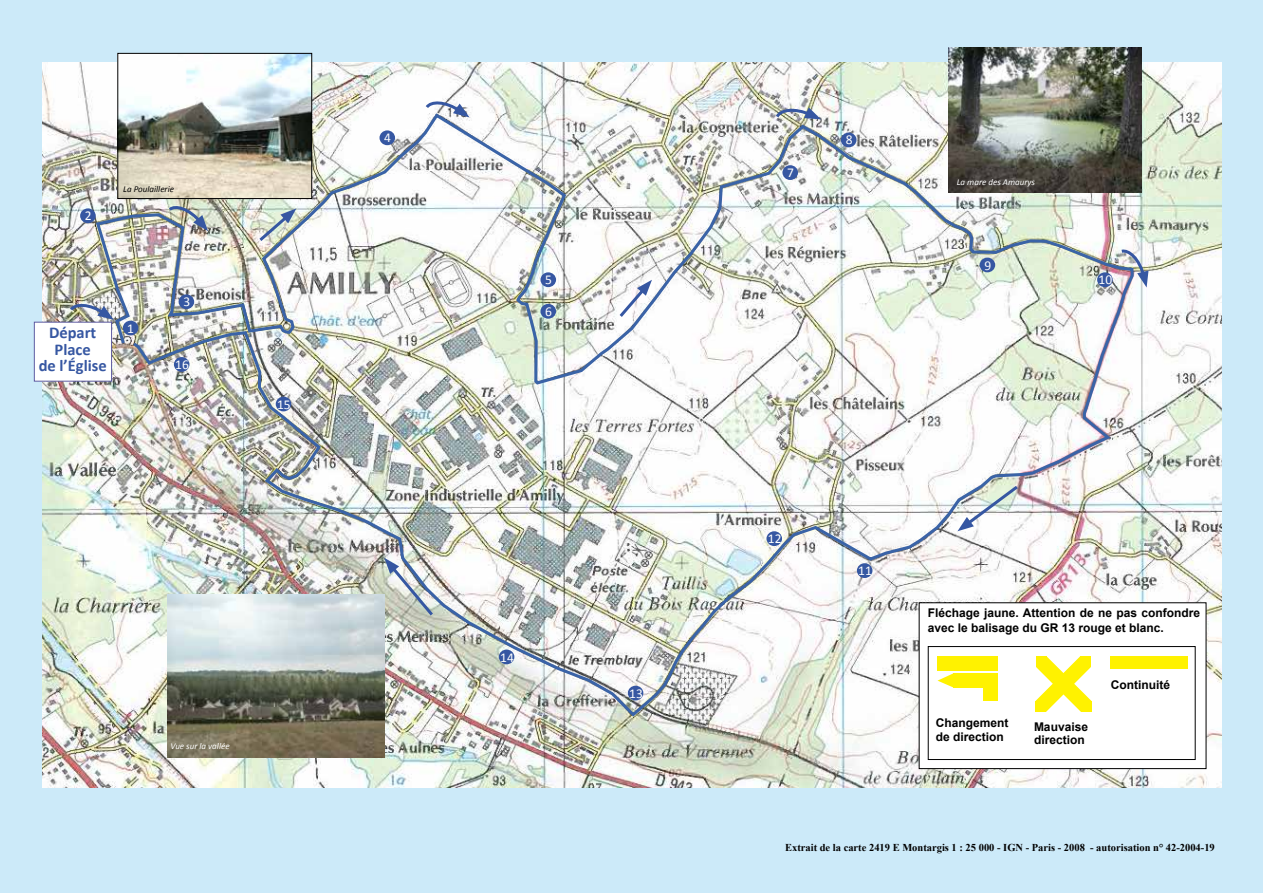
<style>
.page{position:relative;width:1263px;height:893px;background:#cceaf9}
.page>*{position:absolute;margin:0;border:0;box-sizing:border-box;transform-origin:0 0}
.t1{font:700 16.5px/16.5px "Calibri";color:#3657a2;text-align:center}
.t2{font:13.5px "Calibri";color:#fff}
.t3{font:700 12px/13.5px "Arial";color:#000}
.t4{font:700 10.5px "Times New Roman";color:#000}
.t5{font:italic 9px "Calibri";color:#fff}
.t6{font:italic 9px "Calibri";color:#000}
</style>
<div class="page">
<img style="left:43px;top:63px;width:1178px;height:724px">
<img style="left:94px;top:111px;width:1041px;height:608px">
<img style="left:120px;top:55px;width:190px;height:142px">
<div style="left:118px;top:53px;width:194px;height:146px;border:1px solid #000"></div>
<img style="left:948px;top:47px;width:194px;height:145px">
<img style="left:167px;top:595px;width:217px;height:162px">
<div style="left:34px;top:322px;width:78px;height:60px;background:#fff;border:1px solid #5f5ca2"></div>
<svg style="left:67px;top:303px;width:47px;height:17px"></svg>
<svg style="left:166px;top:205px;width:42px;height:26px"></svg>
<svg style="left:423px;top:100px;width:47px;height:17px"></svg>
<svg style="left:773px;top:107px;width:48px;height:14px"></svg>
<svg style="left:1118px;top:249px;width:30px;height:38px"></svg>
<div style="left:123px;top:321px;width:15px;height:14px;background:#3657a2;border-radius:50%"></div>
<div style="left:80px;top:208px;width:16px;height:15px;background:#3657a2;border-radius:50%"></div>
<div style="left:540px;top:272px;width:16px;height:15px;background:#3657a2;border-radius:50%"></div>
<div style="left:174px;top:357px;width:15px;height:15px;background:#3657a2;border-radius:50%"></div>
<div style="left:276px;top:397px;width:15px;height:14px;background:#3657a2;border-radius:50%"></div>
<div style="left:499px;top:649px;width:15px;height:15px;background:#3657a2;border-radius:50%"></div>
<div style="left:628px;top:686px;width:15px;height:14px;background:#3657a2;border-radius:50%"></div>
<div style="left:980px;top:258px;width:15px;height:14px;background:#3657a2;border-radius:50%"></div>
<div style="left:1097px;top:272px;width:16px;height:15px;background:#3657a2;border-radius:50%"></div>
<div style="left:857px;top:563px;width:15px;height:15px;background:#3657a2;border-radius:50%"></div>
<div style="left:766px;top:531px;width:16px;height:15px;background:#3657a2;border-radius:50%"></div>
<div style="left:841px;top:133px;width:15px;height:14px;background:#3657a2;border-radius:50%"></div>
<div style="left:782px;top:165px;width:16px;height:15px;background:#3657a2;border-radius:50%"></div>
<div style="left:540px;top:304px;width:16px;height:15px;background:#3657a2;border-radius:50%"></div>
<div style="left:379px;top:130px;width:16px;height:15px;background:#3657a2;border-radius:50%"></div>
<div style="left:179px;top:294px;width:15px;height:15px;background:#3657a2;border-radius:50%"></div>
<svg style="left:256px;top:208px;width:40px;height:36px"></svg>
<svg style="left:616px;top:280px;width:36px;height:40px"></svg>
<svg style="left:957px;top:483px;width:64px;height:48px;background:#d2dade"></svg>
<svg style="left:384px;top:558px;width:52px;height:61px;background:#bec5c7"></svg>
<div style="left:919px;top:603px;width:287px;height:166px;background:#fff;border:1px solid #000"></div>
<div style="left:928px;top:646px;width:267px;height:114px;border:1px solid #000"></div>
<svg style="left:937px;top:673px;width:16px;height:15px"></svg>
<div style="left:953px;top:673px;width:45px;height:15px;background:#fff200"></div>
<div style="left:983px;top:673px;width:15px;height:27px;background:#fff200"></div>
<div style="left:937px;top:656px;width:61px;height:14px;background:#fff200"></div>
<svg style="left:1035px;top:656px;width:57px;height:56px"></svg>
<div style="left:1036px;top:656px;width:10px;height:11px;background:#fff200"></div>
<div style="left:1080px;top:656px;width:11px;height:11px;background:#fff200"></div>
<div style="left:1035px;top:701px;width:11px;height:11px;background:#fff200"></div>
<div style="left:1081px;top:701px;width:10px;height:11px;background:#fff200"></div>
<div style="left:1110px;top:657px;width:77px;height:12px;background:#fff200"></div>
<p class="t2" style="left:85px;top:207px;width:8px">2</p>
<p class="t6" style="left:123px;top:182px;width:52px">La Poulaillerie</p>
<p class="t2" style="left:183px;top:293px;width:8px">3</p>
<h1 class="t1" style="left:39px;top:325px;width:70px">Départ<br>Place<br>de l’Église</h1>
<p class="t2" style="left:127px;top:320px;width:8px">1</p>
<p class="t2" style="left:175px;top:356px;width:15px">16</p>
<p class="t2" style="left:277px;top:396px;width:15px">15</p>
<p class="t2" style="left:384px;top:129px;width:8px">4</p>
<p class="t5" style="left:171px;top:739px;width:61px">Vue sur la vallée</p>
<p class="t2" style="left:545px;top:271px;width:8px">5</p>
<p class="t2" style="left:545px;top:303px;width:8px">6</p>
<p class="t2" style="left:500px;top:648px;width:15px">14</p>
<p class="t2" style="left:629px;top:685px;width:15px">13</p>
<p class="t2" style="left:787px;top:164px;width:8px">7</p>
<p class="t2" style="left:846px;top:131px;width:8px">8</p>
<p class="t5" style="left:957px;top:176px;width:80px">La mare des Amaurys</p>
<p class="t2" style="left:984px;top:256px;width:8px">9</p>
<p class="t2" style="left:1098px;top:271px;width:15px">10</p>
<p class="t2" style="left:768px;top:530px;width:15px">12</p>
<p class="t2" style="left:858px;top:562px;width:15px">11</p>
<p class="t3" style="left:928px;top:606px;width:274px;line-height:15px">Fléchage jaune. Attention de ne pas confondre avec le balisage du GR 13 rouge et blanc.</p>
<p class="t3" style="left:936px;top:717px;width:74px">Changement de direction</p>
<p class="t3" style="left:1034px;top:720px;width:56px">Mauvaise direction</p>
<p class="t3" style="left:1111px;top:679px;width:61px">Continuité</p>
<p class="t4" style="left:785px;top:840px;width:431px">Extrait de la carte 2419 E Montargis 1 : 25 000 - IGN - Paris - 2008 - autorisation n° 42-2004-19</p>
</div>
